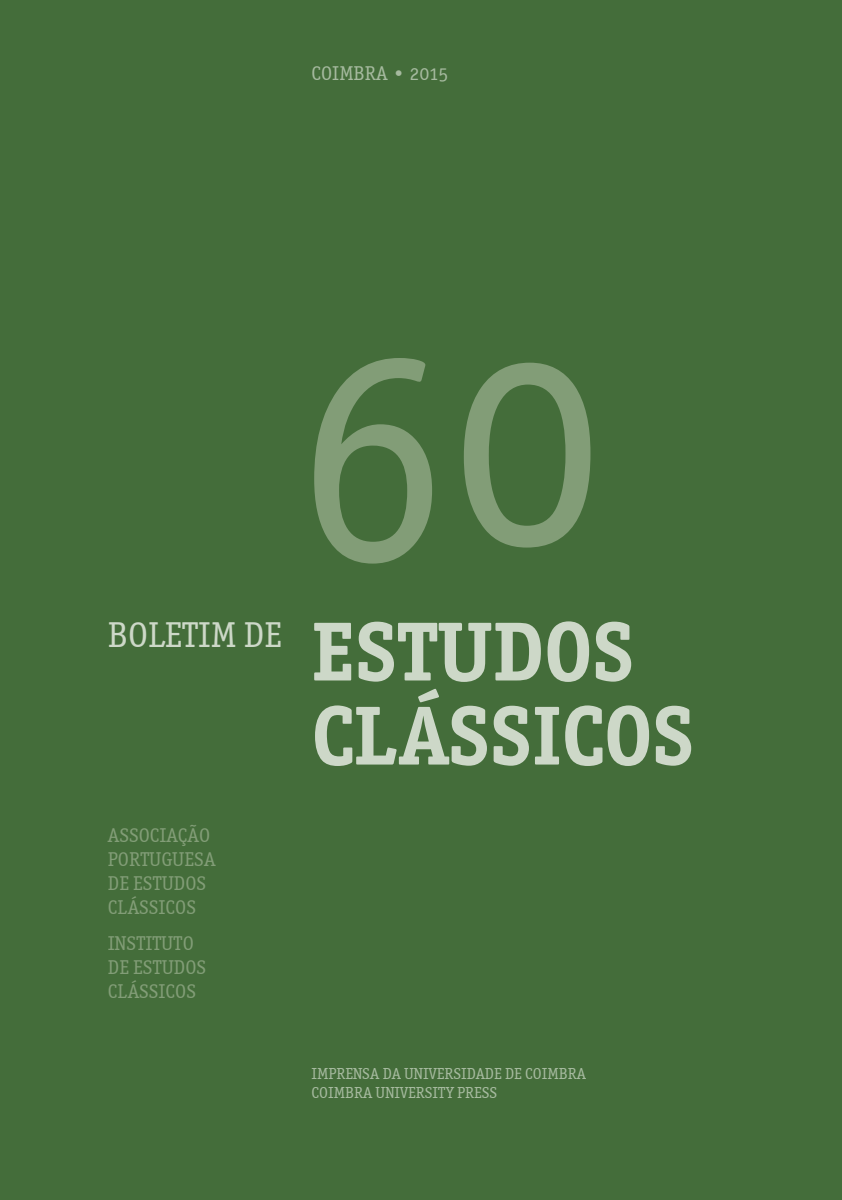
<style>
.page{position:relative;width:842px;height:1200px;background:#fff}
.page>*{position:absolute;margin:0;border:0;box-sizing:border-box;transform-origin:0 0}
.t1{font:308px "Officina Serif OSITCTT Book";color:#829d77}
.t2{font:84px/84px "Officina Serif OSITCTT Bold";color:#cdd8c8}
.t3{font:36px "Officina Serif OSITCTT Book";color:#cdd8c8}
.t4{font:20px/24px "Officina Serif OSITCTT Book";color:#829d77}
.t5{font:20px "Officina Serif OSITCTT Book";color:#a6ba9f}
.t6{font:16px/19.2px "Officina Serif OSITCTT Book";color:#a6ba9f}
</style>
<div class="page">
<div style="left:0;top:0;width:842px;height:1199px;background:#446d3a"></div>
<p class="t5" style="left:312px;top:61px;width:138px">COIMBRA • 2015</p>
<h3 class="t3" style="left:108px;top:614px;width:175px">BOLETIM DE</h3>
<p class="t4" style="left:108px;top:823px;width:109px">ASSOCIAÇÃO<br>PORTUGUESA<br>DE ESTUDOS<br>CLÁSSICOS</p>
<p class="t4" style="left:108px;top:930px;width:100px">INSTITUTO<br>DE ESTUDOS<br>CLÁSSICOS</p>
<h1 class="t1" style="left:296px;top:269px;width:310px">60</h1>
<h2 class="t2" style="left:312px;top:609px;width:384px">ESTUDOS<br>CLÁSSICOS</h2>
<p class="t6" style="left:312px;top:1063px;width:276px">IMPRENSA DA UNIVERSIDADE DE COIMBRA<br>COIMBRA UNIVERSITY PRESS</p>
</div>
